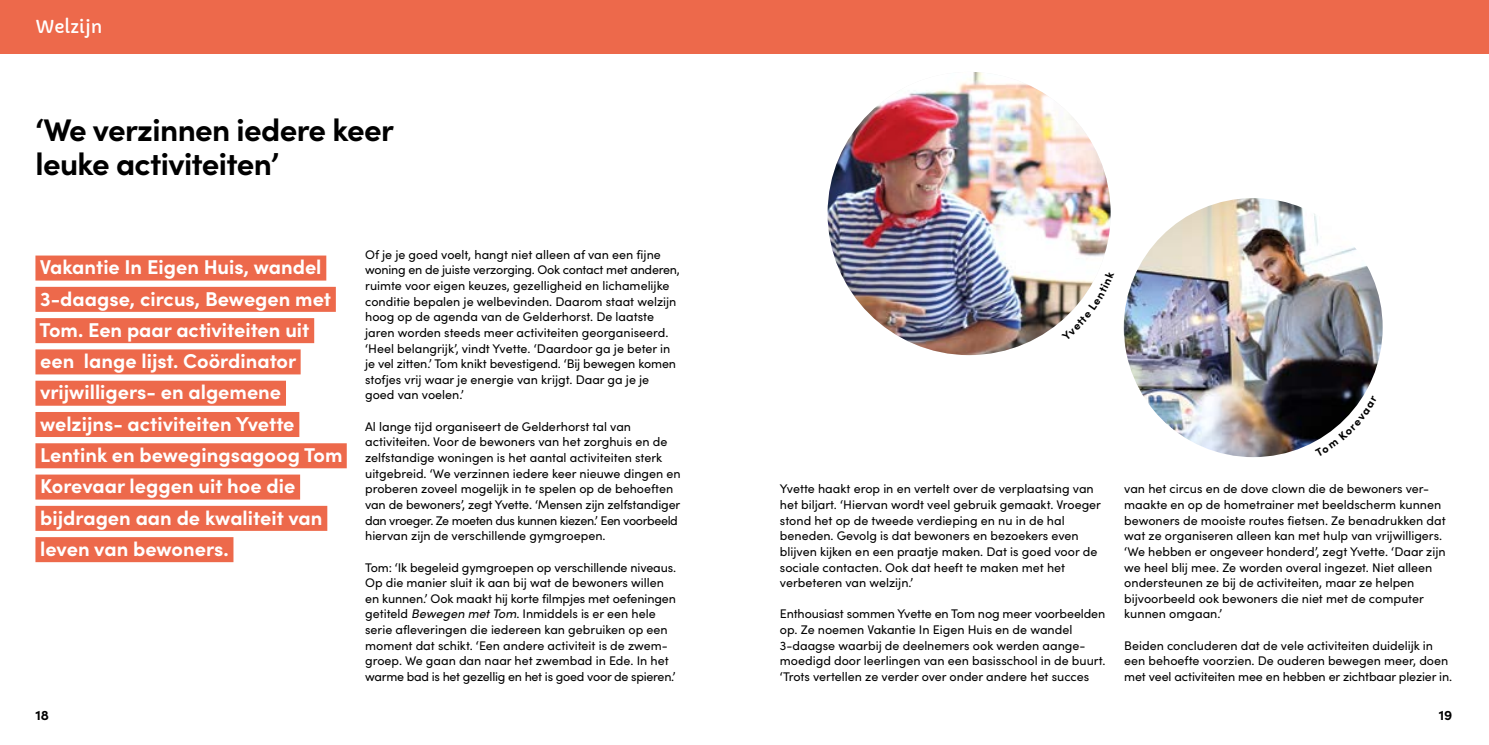
<style>
.page{position:relative;width:1489px;height:745px;background:#fff}
.page>*{position:absolute;margin:0;border:0;box-sizing:border-box;transform-origin:0 0}
.t1{font:700 31.25px/33.8px "Sofia Pro";letter-spacing:-.02em;color:#000}
.t2{font:700 20px/31.2px "Sofia Pro";color:#fff}
.t3{font:17.5px "Capriola";color:#fff}
.t4{font:700 13.75px "Sofia Pro";color:#000}
.t5{font:12.5px/15.6px "Sofia Pro";color:#000}
.s1{font-style:italic}
</style>
<div class="page">
<div style="left:35px;top:255px;width:291px;height:25px;background:#ed694b"></div>
<div style="left:35px;top:286px;width:301px;height:25px;background:#ed694b"></div>
<div style="left:35px;top:318px;width:279px;height:25px;background:#ed694b"></div>
<div style="left:35px;top:349px;width:265px;height:25px;background:#ed694b"></div>
<div style="left:35px;top:380px;width:251px;height:25px;background:#ed694b"></div>
<div style="left:35px;top:411px;width:264px;height:25px;background:#ed694b"></div>
<div style="left:35px;top:443px;width:312px;height:25px;background:#ed694b"></div>
<div style="left:35px;top:474px;width:265px;height:25px;background:#ed694b"></div>
<div style="left:35px;top:505px;width:292px;height:25px;background:#ed694b"></div>
<div style="left:35px;top:536px;width:198px;height:25px;background:#ed694b"></div>
<div style="left:0;top:0;width:1488px;height:53px;background:#ed694b"></div>
<img style="left:827px;top:72px;width:283px;height:283px;border-radius:141px">
<img style="left:1123px;top:198px;width:259px;height:259px;border-radius:129px">
<svg style="left:1061px;top:270px;width:37px;height:51px"></svg>
<svg style="left:1314px;top:395px;width:50px;height:47px"></svg>
<h3 class="t3" style="left:35px;top:16px;width:69px">Welzijn</h3>
<h1 class="t1" style="left:35px;top:110px;width:360px">‘We verzinnen iedere keer leuke activiteiten’</h1>
<p class="t2" style="left:40px;top:250px;width:304px">Vakantie In Eigen Huis, wandel<br>3-daagse, circus, Bewegen met<br>Tom. Een paar activiteiten uit een lange lijst. Coördinator vrijwilligers- en algemene welzijns- activiteiten Yvette<br>Lentink en bewegingsagoog Tom<br>Korevaar leggen uit hoe die bijdragen aan de kwaliteit van leven van bewoners.</p>
<p class="t5" style="left:365px;top:245px;width:316px">Of je je goed voelt, hangt niet alleen af van een fijne woning en de juiste verzorging. Ook contact met anderen, ruimte voor eigen keuzes, gezelligheid en lichamelijke conditie bepalen je welbevinden. Daarom staat welzijn hoog op de agenda van de Gelderhorst. De laatste jaren worden steeds meer activiteiten georganiseerd. ‘Heel belangrijk’, vindt Yvette. ‘Daardoor ga je beter in je vel zitten.’ Tom knikt bevestigend. ‘Bij bewegen komen stofjes vrij waar je energie van krijgt. Daar ga je je goed van voelen.’</p>
<p class="t5" style="left:365px;top:417px;width:317px">Al lange tijd organiseert de Gelderhorst tal van activiteiten. Voor de bewoners van het zorghuis en de zelfstandige woningen is het aantal activiteiten sterk uitgebreid. ‘We verzinnen iedere keer nieuwe dingen en proberen zoveel mogelijk in te spelen op de behoeften van de bewoners’, zegt Yvette. ‘Mensen zijn zelfstandiger dan vroeger. Ze moeten dus kunnen kiezen.’ Een voorbeeld hiervan zijn de verschillende gymgroepen.</p>
<p class="t5" style="left:365px;top:558px;width:312px">Tom: ‘Ik begeleid gymgroepen op verschillende niveaus.<br>Op die manier sluit ik aan bij wat de bewoners willen en kunnen.’ Ook maakt hij korte filmpjes met oefeningen getiteld <span class="s1">Bewegen met Tom</span>. Inmiddels is er een hele serie afleveringen die iedereen kan gebruiken op een moment dat schikt. ‘Een andere activiteit is de zwem&shy;groep. We gaan dan naar het zwembad in Ede. In het warme bad is het gezellig en het is goed voor de spieren.’</p>
<p class="t5" style="left:780px;top:480px;width:323px">Yvette haakt erop in en vertelt over de verplaatsing van het biljart. ‘Hiervan wordt veel gebruik gemaakt. Vroeger stond het op de tweede verdieping en nu in de hal beneden. Gevolg is dat bewoners en bezoekers even blijven kijken en een praatje maken. Dat is goed voor de sociale contacten. Ook dat heeft te maken met het verbeteren van welzijn.’</p>
<p class="t5" style="left:780px;top:605px;width:327px">Enthousiast sommen Yvette en Tom nog meer voorbeelden op. Ze noemen Vakantie In Eigen Huis en de wandel 3-daagse waarbij de deelnemers ook werden aange&shy;moedigd door leerlingen van een basisschool in de buurt. ‘Trots vertellen ze verder over onder andere het succes</p>
<p class="t5" style="left:1124px;top:480px;width:323px">van het circus en de dove clown die de bewoners ver&shy;maakte en op de hometrainer met beeldscherm kunnen bewoners de mooiste routes fietsen. Ze benadrukken dat wat ze organiseren alleen kan met hulp van vrijwilligers. ‘We hebben er ongeveer honderd’, zegt Yvette. ‘Daar zijn we heel blij mee. Ze worden overal ingezet. Niet alleen ondersteunen ze bij de activiteiten, maar ze helpen bijvoorbeeld ook bewoners die niet met de computer kunnen omgaan.’</p>
<p class="t5" style="left:1124px;top:636px;width:329px">Beiden concluderen dat de vele activiteiten duidelijk in een behoefte voorzien. De ouderen bewegen meer, doen met veel activiteiten mee en hebben er zichtbaar plezier in.</p>
<p class="t4" style="left:35px;top:704px;width:15px">18</p>
<p class="t4" style="left:1438px;top:704px;width:15px">19</p>
</div>
